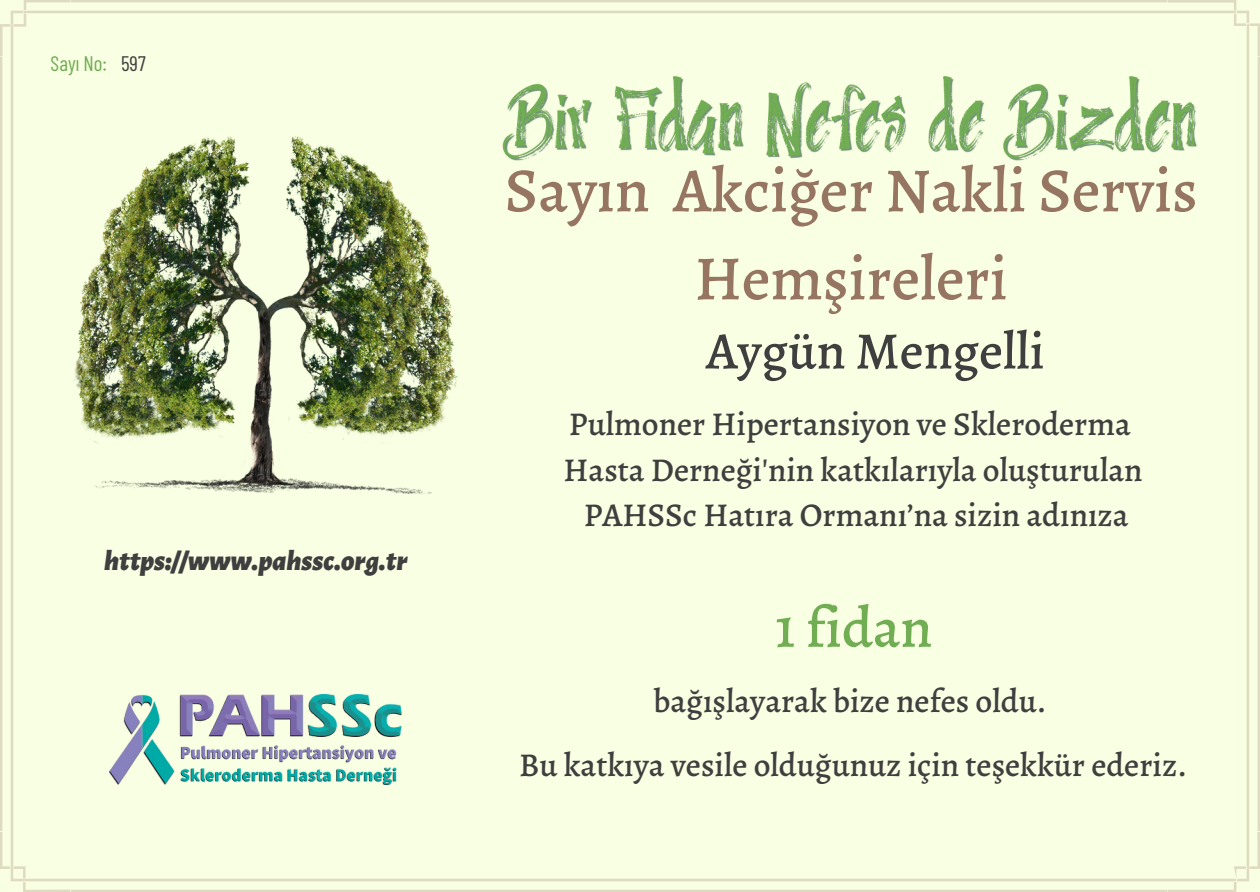
<style>
.page{position:relative;width:1260px;height:892px;background:#fff}
.page>*{position:absolute;margin:0;border:0;box-sizing:border-box;transform-origin:0 0}
.t1{font:500 63px/87.9px "Alegreya";color:#967562;text-align:center}
.t2{font:500 57.75px "Alegreya";color:#71ad53}
.t3{font:500 52.5px "Alegreya";color:#3f3f3f}
.t4{font:500 33.25px/45.5px "Alegreya";color:#3f3f3f;text-align:center}
.t5{font:italic 900 28.7px "Alegreya Sans";color:#3f3f3f}
.t6{font:21px "Barlow Condensed";color:#71ad53}
.s1{color:#3f3f3f}
</style>
<div class="page">
<div style="left:0;top:0;width:1260px;height:891px;background:#f9ffe2"></div>
<img style="left:51px;top:130px;width:410px;height:379px">
<img style="left:109px;top:694px;width:293px;height:90px">
<img style="left:501px;top:55px;width:700px;height:150px">
<p class="t6" style="left:51px;top:50px;width:97px">Sayı No: <span class="s1">597</span></p>
<p class="t5" style="left:104px;top:546px;width:305px">https://www.pahssc.org.tr</p>
<h1 class="t1" style="left:505px;top:146px;width:694px">Sayın Akciğer Nakli Servis<br>Hemşireleri</h1>
<h3 class="t3" style="left:706px;top:315px;width:337px">Aygün Mengelli</h3>
<p class="t4" style="left:564px;top:401px;width:580px">Pulmoner Hipertansiyon ve Skleroderma<br>Hasta Derneği'nin katkılarıyla oluşturulan<br>PAHSSc Hatıra Ormanı’na sizin adınıza</p>
<h2 class="t2" style="left:775px;top:587px;width:159px">1 fidan</h2>
<p class="t4" style="left:519px;top:668px;width:669px;line-height:64.2px">bağışlayarak bize nefes oldu.<br>Bu katkıya vesile olduğunuz için teşekkür ederiz.</p>
</div>
